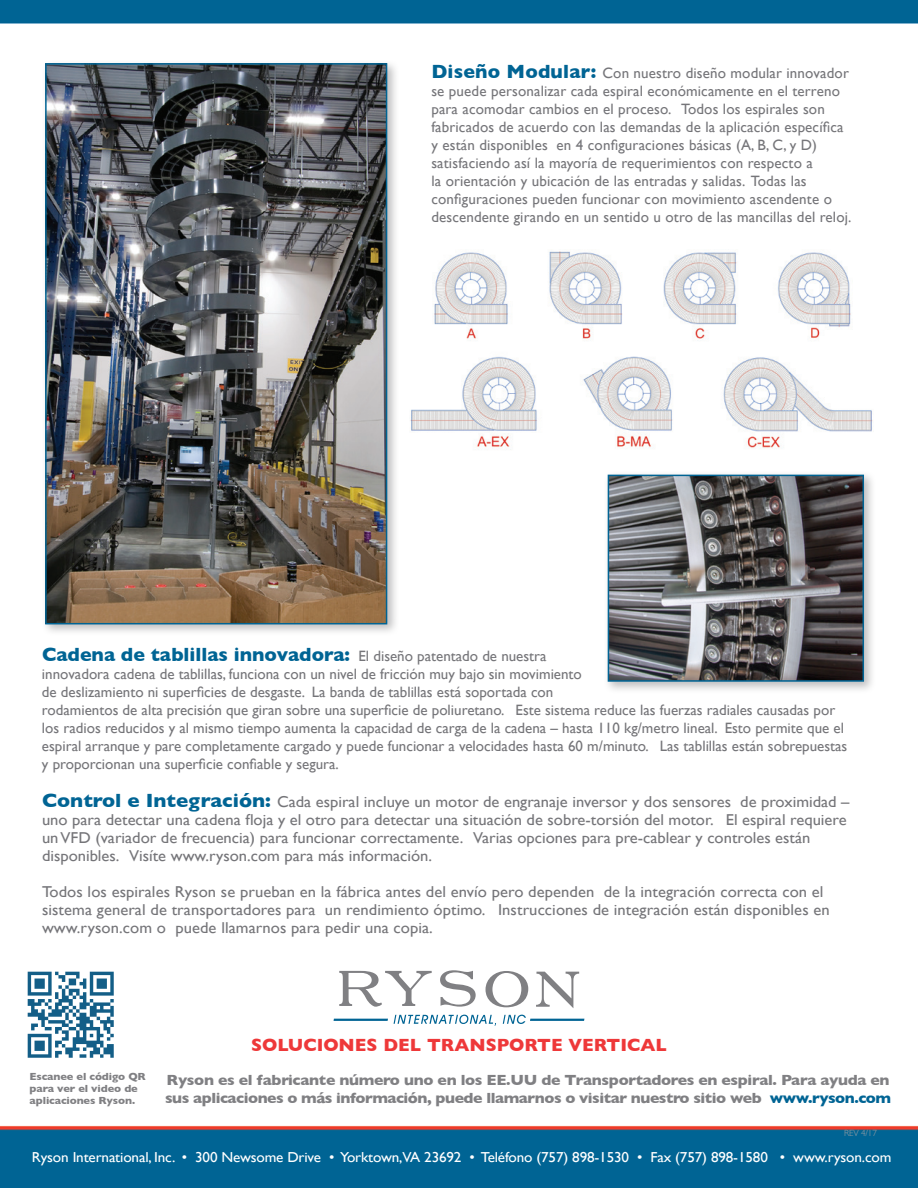
<style>
.page{position:relative;width:918px;height:1188px;background:#fff}
.page>*{position:absolute;margin:0;border:0;box-sizing:border-box;transform-origin:0 0}
.t1{font:700 19.5px "Gill Sans";color:#006494}
.t2{font:700 18px "Gill Sans";color:#ee3839}
.t3{font:15.75px/18px "Gill Sans";color:#757579;scale:1.05 1}
.t4{font:15px/18px "Gill Sans";color:#757579}
.t5{font:700 15px/18px "Gill Sans";letter-spacing:-.03em;color:#808083;scale:1.05 1}
.t6{font:14.4px "Gill Sans";letter-spacing:-.01em;color:#fff;scale:1.05 1}
.t7{font:700 10.5px/12px "Gill Sans";letter-spacing:-.01em;color:#808083;scale:1.05 1}
.t8{font:300 9px "Gill Sans Std";color:#a4a2a4}
.s1{font-weight:700;font-size:19.5px;color:#006494}
.s2{font-weight:400;font-size:15px;color:#757579}
.s3{color:#006494}
</style>
<div class="page">
<img style="left:0;top:0;width:918px;height:1188px">
<hr style="left:334px;top:1019px;width:54px;height:2px;background:#006494">
<hr style="left:530px;top:1019px;width:54px;height:2px;background:#006494">
<svg style="left:339px;top:971px;width:93px;height:36px"></svg>
<svg style="left:440px;top:970px;width:36px;height:37px"></svg>
<svg style="left:486px;top:971px;width:42px;height:36px"></svg>
<svg style="left:536px;top:972px;width:43px;height:36px"></svg>
<svg style="left:394px;top:1015px;width:102px;height:11px"></svg>
<svg style="left:503px;top:1015px;width:23px;height:9px"></svg>
<img style="left:16px;top:958px;width:112px;height:112px">
<div style="left:41px;top:59px;width:358px;height:578px;background:#808083;opacity:.5"></div>
<img style="left:48px;top:66px;width:336px;height:555px">
<div style="left:45px;top:63px;width:342px;height:561px;border:2px solid #006494"></div>
<img style="left:433px;top:249px;width:420px;height:110px">
<img style="left:711px;top:347px;width:163px;height:107px">
<img style="left:577px;top:347px;width:111px;height:107px">
<img style="left:410px;top:348px;width:138px;height:104px">
<div style="left:603px;top:470px;width:273px;height:224px;background:#808083;opacity:.5"></div>
<img style="left:611px;top:478px;width:250px;height:201px">
<div style="left:608px;top:475px;width:256px;height:207px;border:2px solid #006494"></div>
<p class="t4" style="left:431px;top:64px;width:422px"><span class="s1">Diseño Modular:</span> Con nuestro diseño modular innovador se puede personalizar cada espiral económicamente en el terreno para acomodar cambios en el proceso. Todos los espirales son fabricados de acuerdo con las demandas de la aplicación específica y están disponibles en 4 configuraciones básicas (A, B, C, y D) satisfaciendo así la mayoría de requerimientos con respecto a<br>la orientación y ubicación de las entradas y salidas. Todas las configuraciones pueden funcionar con movimiento ascendente o descendente girando en un sentido u otro de las mancillas del reloj.</p>
<h1 class="t1" style="left:42px;top:639px;width:506px">Cadena de tablillas innovadora: <span class="s2">El diseño patentado de nuestra</span></h1>
<p class="t4" style="left:42px;top:665px;width:807px">innovadora cadena de tablillas, funciona con un nivel de fricción muy bajo sin movimiento<br>de deslizamiento ni superficies de desgaste. La banda de tablillas está soportada con<br>rodamientos de alta precisión que giran sobre una superficie de poliuretano. Este sistema reduce las fuerzas radiales causadas por los radios reducidos y al mismo tiempo aumenta la capacidad de carga de la cadena – hasta 110 kg/metro lineal. Esto permite que el espiral arranque y pare completamente cargado y puede funcionar a velocidades hasta 60 m/minuto. Las tablillas están sobrepuestas y proporcionan una superficie confiable y segura.</p>
<p class="t3" style="left:42px;top:792px;width:771px"><span class="s1">Control e Integración:</span> Cada espiral incluye un motor de engranaje inversor y dos sensores de proximidad – uno para detectar una cadena floja y el otro para detectar una situación de sobre-torsión del motor. El espiral requiere un VFD (variador de frecuencia) para funcionar correctamente. Varias opciones para pre-cablear y controles están disponibles. Visíte www.ryson.com para más información.</p>
<p class="t3" style="left:42px;top:882px;width:752px">Todos los espirales Ryson se prueban en la fábrica antes del envío pero dependen de la integración correcta con el sistema general de transportadores para un rendimiento óptimo. Instrucciones de integración están disponibles en www.ryson.com o puede llamarnos para pedir una copia.</p>
<p class="t7" style="left:30px;top:1070px;width:112px">Escanee el código QR para ver el video de aplicaciones Ryson.</p>
<p class="t2" style="left:251px;top:1031px;width:417px">SOLUCIONES DEL TRANSPORTE VERTICAL</p>
<p class="t5" style="left:165px;top:1071px;width:693px">Ryson es el fabricante número uno en los EE.UU de Transportadores en espiral. Para ayuda en sus aplicaciones o más información, puede llamarnos o visitar nuestro sitio web <span class="s3">www.ryson.com</span></p>
<p class="t8" style="left:844px;top:1128px;width:34px">REV 4/17</p>
<p class="t6" style="left:32px;top:1149px;width:820px">Ryson International, Inc. • 300 Newsome Drive • Yorktown,VA 23692 • Teléfono (757) 898-1530 • Fax (757) 898-1580 • www.ryson.com</p>
</div>
